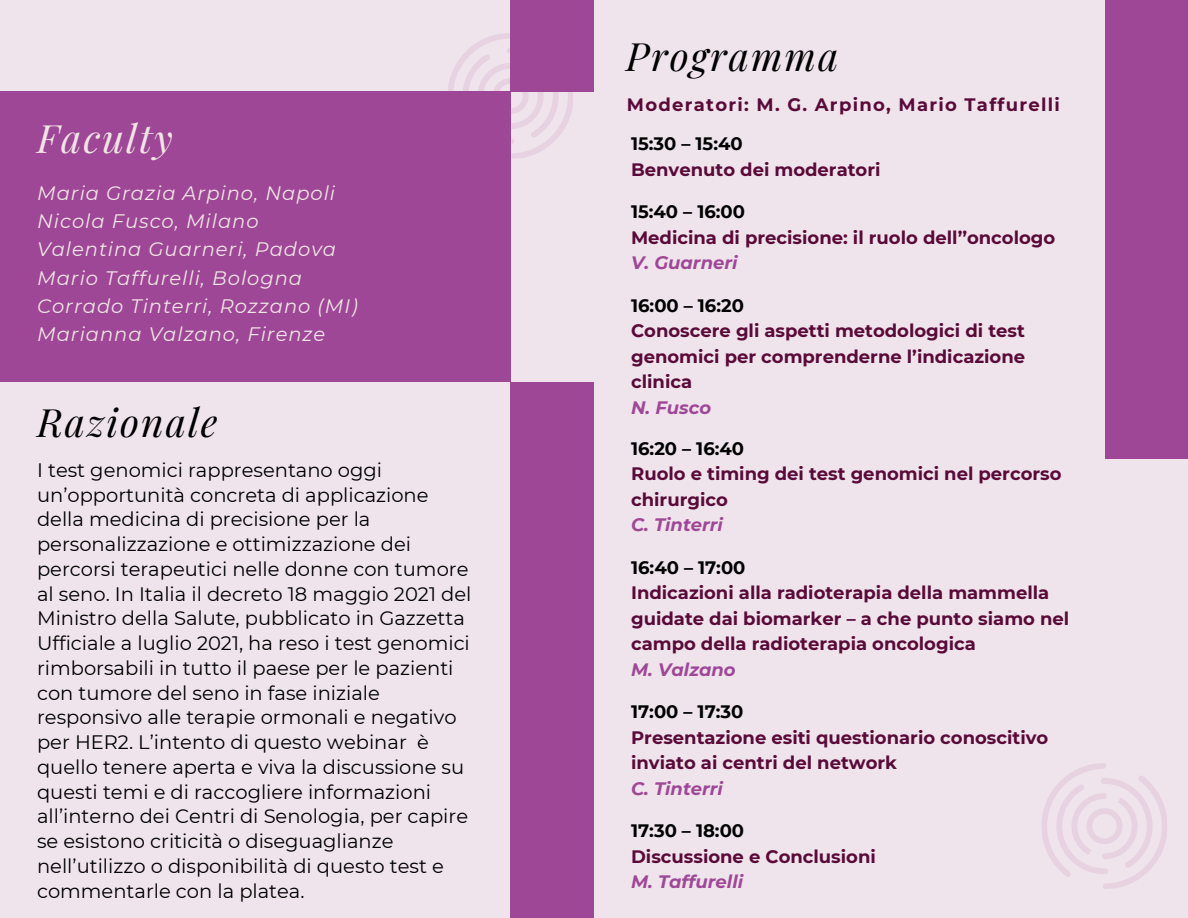
<style>
.page{position:relative;width:1188px;height:918px;background:#efe4eb}
.page>*{position:absolute;margin:0;border:0;box-sizing:border-box;transform-origin:0 0}
.t1{font:italic 39px "Playfair Display";letter-spacing:.05em;color:#000}
.t2{font:italic 39px "Playfair Display";letter-spacing:.05em;color:#efe6e4}
.t3{font:19.5px/24.8px "Montserrat";color:#000}
.t4{font:italic 19.5px "Montserrat";letter-spacing:.05em;color:#efe6e4}
.t5{font:700 18px/25.5px "Montserrat";color:#5a0a39}
.t6{font:700 18px "Montserrat";letter-spacing:.07em;color:#5a0a39}
.s1{color:#000}
.s2{font-style:italic;color:#9f4797}
</style>
<div class="page">
<div style="left:511px;top:382px;width:83px;height:536px;background:#9f4797"></div>
<div style="left:511px;top:0;width:83px;height:92px;background:#9f4797"></div>
<div style="left:1105px;top:0;width:83px;height:459px;background:#9f4797"></div>
<svg style="left:1042px;top:763px;width:125px;height:126px"></svg>
<div style="left:0;top:92px;width:511px;height:290px;background:#9f4797"></div>
<svg style="left:446px;top:33px;width:127px;height:126px"></svg>
<p class="t2" style="left:37px;top:111px;width:137px">Faculty</p>
<h1 class="t4" style="left:37px;top:181px;width:300px">Maria Grazia Arpino, Napoli</h1>
<p class="t4" style="left:37px;top:209px;width:223px">Nicola Fusco, Milano</p>
<h1 class="t4" style="left:37px;top:238px;width:301px">Valentina Guarneri, Padova</h1>
<h2 class="t4" style="left:37px;top:266px;width:267px">Mario Taffurelli, Bologna</h2>
<h2 class="t4" style="left:37px;top:294px;width:322px">Corrado Tinterri, Rozzano (MI)</h2>
<h2 class="t4" style="left:37px;top:322px;width:290px">Marianna Valzano, Firenze</h2>
<h2 class="t1" style="left:37px;top:395px;width:182px">Razionale</h2>
<h2 class="t3" style="left:37px;top:457px;width:436px">I test genomici rappresentano oggi un’opportunità concreta di applicazione della medicina di precisione per la personalizzazione e ottimizzazione dei percorsi terapeutici nelle donne con tumore al seno. In Italia il decreto 18 maggio 2021 del Ministro della Salute, pubblicato in Gazzetta Ufficiale a luglio 2021, ha reso i test genomici rimborsabili in tutto il paese per le pazienti con tumore del seno in fase iniziale responsivo alle terapie ormonali e negativo per HER2. L’intento di questo webinar è quello tenere aperta e viva la discussione su questi temi e di raccogliere informazioni all’interno dei Centri di Senologia, per capire se esistono criticità o diseguaglianze nell’utilizzo o disponibilità di questo test e commentarle con la platea.</h2>
<h2 class="t1" style="left:626px;top:29px;width:214px">Programma</h2>
<h2 class="t6" style="left:627px;top:94px;width:435px">Moderatori: M. G. Arpino, Mario Taffurelli</h2>
<p class="t5" style="left:631px;top:131px;width:251px"><span class="s1">15:30 – 15:40<br></span>Benvenuto dei moderatori</p>
<h1 class="t5" style="left:631px;top:199px;width:426px"><span class="s1">15:40 – 16:00<br></span>Medicina di precisione: il ruolo dell’’oncologo<br><span class="s2">V. Guarneri</span></h1>
<p class="t5" style="left:631px;top:293px;width:396px"><span class="s1">16:00 – 16:20<br></span>Conoscere gli aspetti metodologici di test genomici per comprenderne l’indicazione clinica<br><span class="s2">N. Fusco</span></p>
<p class="t5" style="left:631px;top:435px;width:432px"><span class="s1">16:20 – 16:40<br></span>Ruolo e timing dei test genomici nel percorso chirurgico<br><span class="s2">C. Tinterri</span></p>
<p class="t5" style="left:631px;top:555px;width:440px"><span class="s1">16:40 – 17:00<br></span>Indicazioni alla radioterapia della mammella guidate dai biomarker – a che punto siamo nel campo della radioterapia oncologica<br><span class="s2">M. Valzano</span></p>
<p class="t5" style="left:631px;top:699px;width:419px"><span class="s1">17:00 – 17:30<br></span>Presentazione esiti questionario conoscitivo inviato ai centri del network<br><span class="s2">C. Tinterri</span></p>
<p class="t5" style="left:631px;top:818px;width:246px"><span class="s1">17:30 – 18:00<br></span>Discussione e Conclusioni<br><span class="s2">M. Taffurelli</span></p>
</div>
